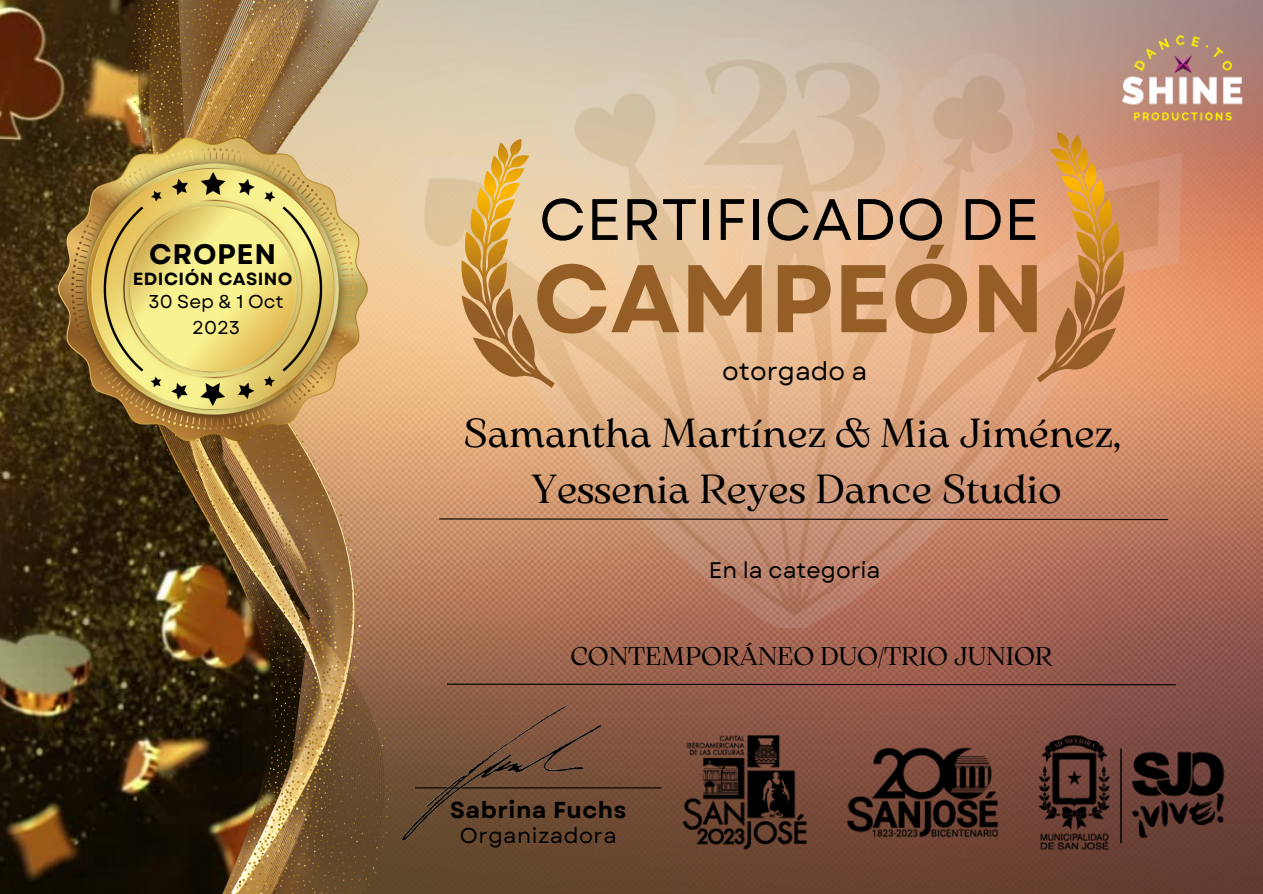
<style>
.page{position:relative;width:1263px;height:894px;background:#fff}
.page>*{position:absolute;margin:0;border:0;box-sizing:border-box;transform-origin:0 0}
.t1{font:700 95.7px "Garet";color:#955e27}
.t2{font:58.2px "Garet";color:#000}
.t3{font:40.5px "Arsenica Antiqua";color:#000}
.t4{font:700 28.2px "Garet";letter-spacing:.025em;color:#000}
.t5{font:25.5px "Arsenica Antiqua";color:#000}
.t6{font:25.5px "Garet";color:#000}
.t7{font:700 22.95px "Garet";letter-spacing:.025em;color:#000}
.t8{font:22.5px "Garet";color:#000}
.t9{font:21.45px "Garet";letter-spacing:.025em;color:#000}
.t10{font:18.6px "Garet";color:#000}
.t11{font:700 17.55px "Garet";letter-spacing:.025em;color:#000}
</style>
<div class="page">
<img style="left:392px;top:0;width:871px;height:893px">
<img style="left:0;top:0;width:131px;height:893px">
<img style="left:131px;top:0;width:261px;height:893px">
<img style="left:58px;top:137px;width:309px;height:304px">
<img style="left:381px;top:31px;width:861px;height:596px">
<img style="left:1111px;top:23px;width:148px;height:114px">
<hr style="left:415px;top:787px;width:246px;height:1px;background:#000">
<svg style="left:958px;top:129px;width:193px;height:255px;background:#da9d6e"></svg>
<svg style="left:438px;top:136px;width:186px;height:254px;background:#e2bc89"></svg>
<img style="left:392px;top:685px;width:229px;height:173px">
<svg style="left:446px;top:683px;width:230px;height:2px"></svg>
<svg style="left:438px;top:517px;width:731px;height:3px;background:#7b5744"></svg>
<img style="left:676px;top:676px;width:554px;height:197px">
<p class="t4" style="left:149px;top:234px;width:128px">CROPEN</p>
<p class="t11" style="left:133px;top:266px;width:161px">EDICIÓN CASINO</p>
<p class="t10" style="left:148px;top:288px;width:137px">30 Sep &amp; 1 Oct</p>
<p class="t10" style="left:192px;top:314px;width:50px">2023</p>
<p class="t2" style="left:539px;top:177px;width:502px">CERTIFICADO DE</p>
<p class="t1" style="left:533px;top:230px;width:513px">CAMPEÓN</p>
<p class="t6" style="left:722px;top:352px;width:147px">otorgado a</p>
<p class="t3" style="left:463px;top:418px;width:660px">Samantha Martínez &amp; Mia Jiménez,</p>
<p class="t3" style="left:531px;top:474px;width:532px">Yessenia Reyes Dance Studio</p>
<p class="t8" style="left:709px;top:554px;width:173px">En la categoría</p>
<p class="t5" style="left:570px;top:646px;width:483px">CONTEMPORÁNEO DUO/TRIO JUNIOR</p>
<p class="t7" style="left:450px;top:792px;width:178px">Sabrina Fuchs</p>
<p class="t9" style="left:460px;top:819px;width:158px">Organizadora</p>
</div>
